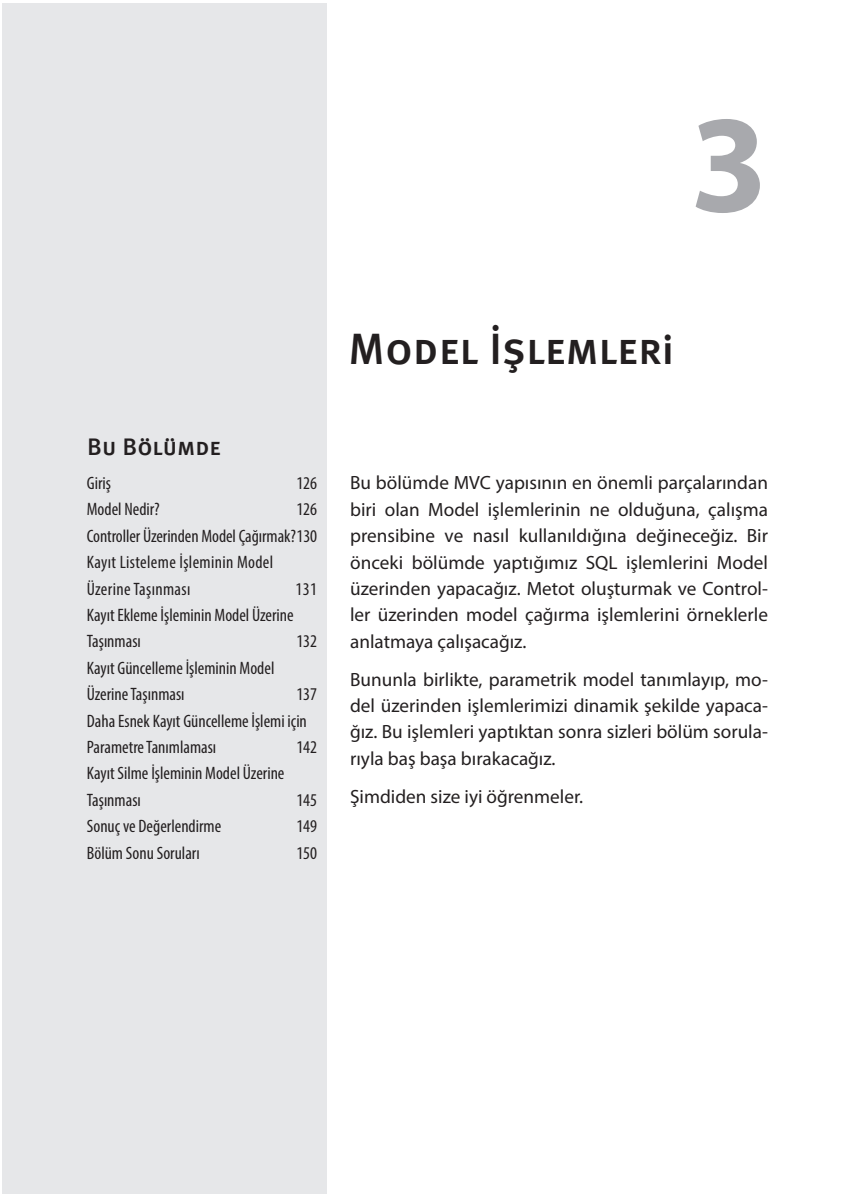
<style>
.page{position:relative;width:858px;height:1197px;background:#fff}
.page>*{position:absolute;margin:0;border:0;box-sizing:border-box;transform-origin:0 0}
.t1{font:700 140px "Myriad Pro";color:#a8a9ad}
.t2{font:44px "Meta Medium LF Caps";color:#231f20}
.t3{font:24px "Meta Medium LF Caps";color:#231f20}
.t4{font:19.2px/26.4px "Myriad Pro";color:#231f20;text-align:justify}
.t5{font:condensed 18px/26.4px "Myriad Pro";color:#231f20}
</style>
<div class="page">
<div style="left:2px;top:3px;width:325px;height:1191px;background:#e6e7e9"></div>
<h1 class="t1" style="left:690px;top:73px;width:79px">3</h1>
<p class="t3" style="left:87px;top:436px;width:135px">Bu Bölümde</p>
<p class="t5" style="left:87px;top:470px;width:26px">Giriş</p>
<p class="t5" style="left:296px;top:470px;width:22px">126</p>
<p class="t5" style="left:87px;top:496px;width:75px">Model Nedir?</p>
<p class="t5" style="left:87px;top:496px;width:232px;text-indent:209px">126<br>Controller Üzerinden Model Çağırmak?130<br>Kayıt Listeleme İşleminin Model<br>Üzerine Taşınması</p>
<p class="t5" style="left:295px;top:575px;width:23px">131</p>
<p class="t5" style="left:87px;top:602px;width:208px">Kayıt Ekleme İşleminin Model Üzerine<br>Taşınması</p>
<p class="t5" style="left:296px;top:628px;width:22px">132</p>
<p class="t5" style="left:87px;top:654px;width:189px">Kayıt Güncelleme İşleminin Model<br>Üzerine Taşınması</p>
<p class="t5" style="left:87px;top:681px;width:232px;text-indent:209px">137<br>Daha Esnek Kayıt Güncelleme İşlemi için<br>Parametre Tanımlaması</p>
<p class="t5" style="left:296px;top:734px;width:22px">142</p>
<p class="t5" style="left:87px;top:760px;width:199px">Kayıt Silme İşleminin Model Üzerine<br>Taşınması</p>
<p class="t5" style="left:296px;top:786px;width:22px">145</p>
<p class="t5" style="left:87px;top:813px;width:136px">Sonuç ve Değerlendirme</p>
<p class="t5" style="left:296px;top:813px;width:22px">149</p>
<p class="t5" style="left:87px;top:839px;width:114px">Bölüm Sonu Soruları</p>
<p class="t5" style="left:296px;top:839px;width:22px">150</p>
<h2 class="t2" style="left:348px;top:328px;width:328px">Model İşlemleri</h2>
<p class="t4" style="left:350px;top:469px;width:419px">Bu bölümde MVC yapısının en önemli parçalarından biri olan Model işlemlerinin ne olduğuna, çalışma prensibine ve nasıl kullanıldığına değineceğiz. Bir önceki bölümde yaptığımız SQL işlemlerini Model üzerinden yapacağız. Metot oluşturmak ve Control&shy;ler üzerinden model çağırma işlemlerini örneklerle anlatmaya çalışacağız.</p>
<p class="t4" style="left:350px;top:666px;width:419px">Bununla birlikte, parametrik model tanımlayıp, mo&shy;del üzerinden işlemlerimizi dinamik şekilde yapaca&shy;ğız. Bu işlemleri yaptıktan sonra sizleri bölüm sorula&shy;rıyla baş başa bırakacağız.</p>
<p class="t4" style="left:350px;top:783px;width:234px">Şimdiden size iyi öğrenmeler.</p>
</div>
